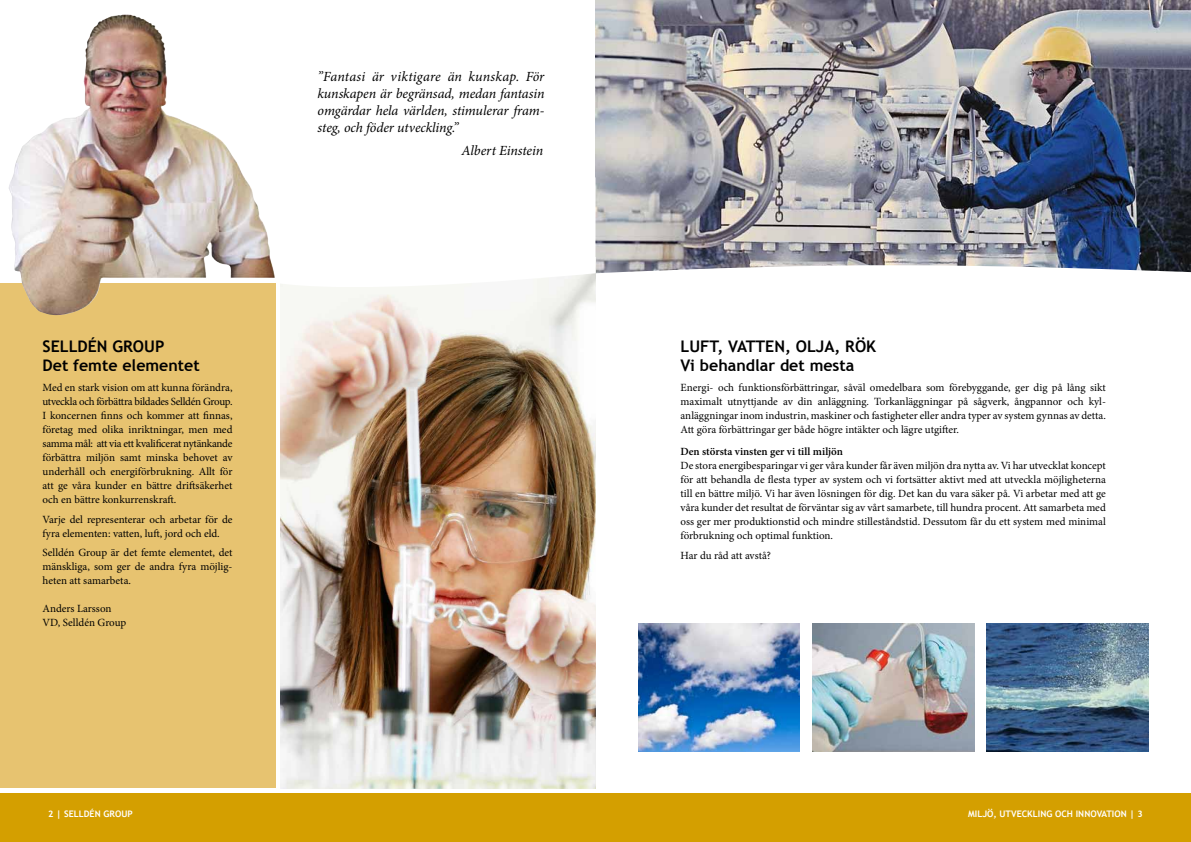
<style>
.page{position:relative;width:1191px;height:842px;background:#fff}
.page>*{position:absolute;margin:0;border:0;box-sizing:border-box;transform-origin:0 0}
.t1{font:700 16px/19.2px "Trebuchet MS";color:#000}
.t2{font:italic 14px/17px "Minion Pro";letter-spacing:-.01em;color:#000;text-align:justify}
.t3{font:11px/14px "Minion Pro";color:#000;text-align:justify}
.t4{font:600 11px "Minion Pro";letter-spacing:-.005em;color:#000}
.t5{font:700 9px "Trebuchet MS";color:#fff}
</style>
<div class="page">
<img style="left:595px;top:0;width:596px;height:262px">
<svg style="left:595px;top:262px;width:596px;height:41px"></svg>
<img style="left:281px;top:318px;width:314px;height:470px">
<svg style="left:275px;top:273px;width:320px;height:45px;fill:#f7f8f3"></svg>
<img style="left:812px;top:624px;width:162px;height:127px">
<img style="left:638px;top:624px;width:161px;height:127px">
<img style="left:986px;top:624px;width:162px;height:127px">
<div style="left:0;top:283px;width:275px;height:505px;background:#e7c370"></div>
<div style="left:0;top:794px;width:595px;height:48px;background:#d49f00"></div>
<div style="left:595px;top:794px;width:596px;height:48px;background:#d49f00"></div>
<img style="left:9px;top:14px;width:266px;height:302px">
<h1 class="t1" style="left:43px;top:337px;width:159px">SELLDÉN GROUP<br>DET FEMTE ELEMENTET</h1>
<p class="t3" style="left:43px;top:380px;width:191px">Med en stark vision om att kunna förändra, utveckla och förbättra bildades Selldén Group.<br>I koncernen finns och kommer att finnas, företag med olika inriktningar, men med samma mål: att via ett kvalificerat nytänkande förbättra miljön samt minska behovet av underhåll och energiförbrukning. Allt för att ge våra kunder en bättre driftsäkerhet och en bättre konkurrenskraft.</p>
<p class="t3" style="left:43px;top:512px;width:191px">Varje del representerar och arbetar för de fyra elementen: vatten, luft, jord och eld.</p>
<p class="t3" style="left:43px;top:546px;width:191px">Selldén Group är det femte elementet, det mänskliga, som ger de andra fyra möjlig&shy;heten att samarbeta.</p>
<p class="t3" style="left:43px;top:602px;width:85px">Anders Larsson<br>VD, Selldén Group</p>
<p class="t2" style="left:317px;top:68px;width:229px">”Fantasi är viktigare än kunskap. För kunskapen är begränsad, medan fantasin omgärdar hela världen, stimulerar fram&shy;steg, och föder utveckling.”</p>
<p class="t2" style="left:461px;top:142px;width:83px">Albert Einstein</p>
<h1 class="t1" style="left:680px;top:337px;width:186px;text-indent:154px">, RÖK<br>VI BEHANDLAR DET MESTA</h1>
<p class="t3" style="left:680px;top:380px;width:427px">Energi- och funktionsförbättringar, såväl omedelbara som förebyggande, ger dig på lång sikt maximalt utnyttjande av din anläggning. Torkanläggningar på sågverk, ångpannor och kyl&shy;anläggningar inom industrin, maskiner och fastigheter eller andra typer av system gynnas av detta.<br>Att göra förbättringar ger både högre intäkter och lägre utgifter.</p>
<p class="t4" style="left:680px;top:444px;width:164px">Den största vinsten ger vi till miljön</p>
<p class="t3" style="left:680px;top:459px;width:427px">De stora energibesparingar vi ger våra kunder får även miljön dra nytta av. Vi har utvecklat koncept för att behandla de flesta typer av system och vi fortsätter aktivt med att utveckla möjligheterna till en bättre miljö. Vi har även lösningen för dig. Det kan du vara säker på. Vi arbetar med att ge våra kunder det resultat de förväntar sig av vårt samarbete, till hundra procent. Att samarbeta med oss ger mer produktionstid och mindre stilleståndstid. Dessutom får du ett system med minimal förbrukning och optimal funktion.</p>
<p class="t3" style="left:680px;top:549px;width:92px">Har du råd att avstå?</p>
<h1 class="t1" style="left:680px;top:337px;width:11px">LUFT</h1>
<h1 class="t1" style="left:717px;top:337px;width:21px">, VATTEN</h1>
<h1 class="t1" style="left:785px;top:337px;width:22px">, OLJA</h1>
<p class="t5" style="left:48px;top:809px;width:86px">2 | SELLDÉN GROUP</p>
<p class="t5" style="left:968px;top:809px;width:176px">MILJÖ, UTVECKLING OCH INNOVATION | 3</p>
</div>
